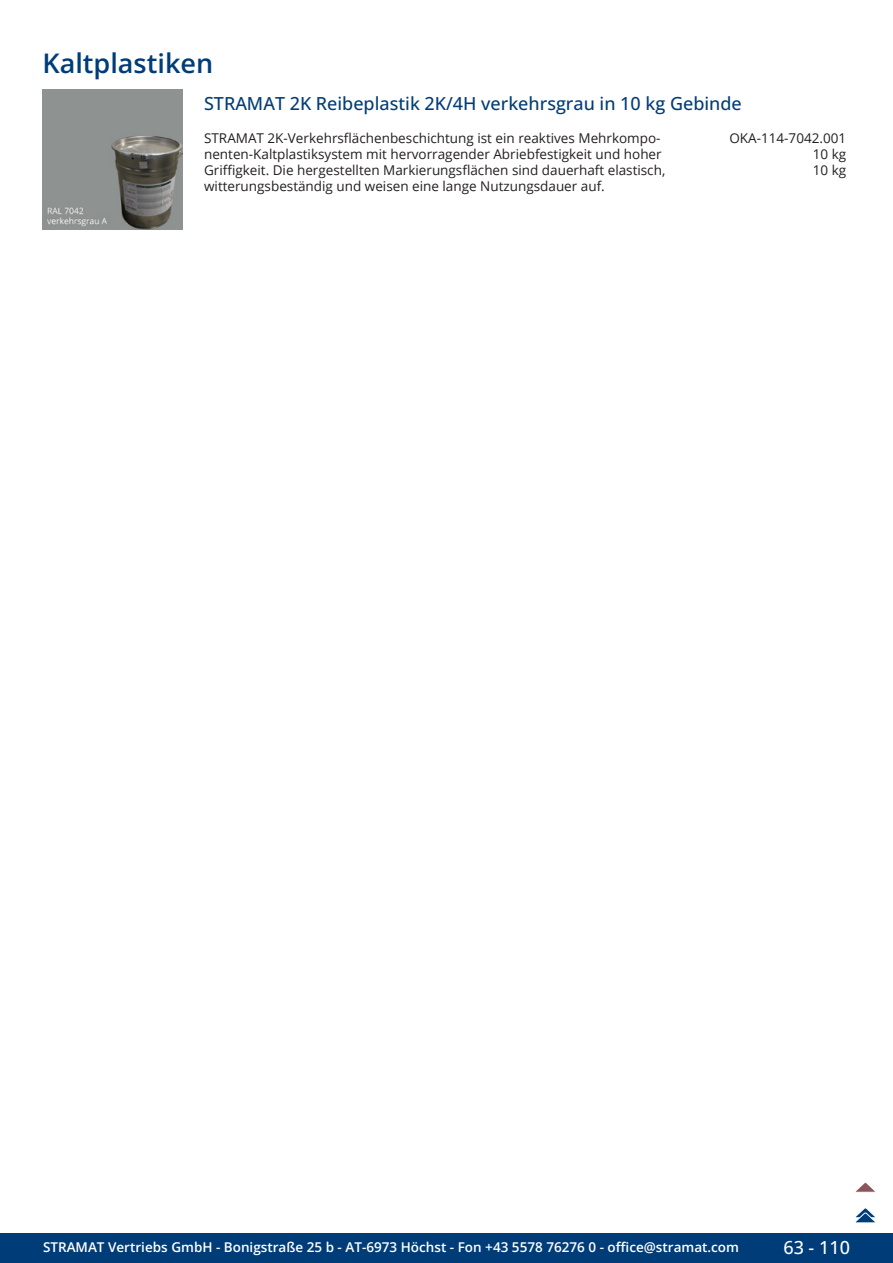
<style>
.page{position:relative;width:893px;height:1263px;background:#fff}
.page>*{position:absolute;margin:0;border:0;box-sizing:border-box;transform-origin:0 0}
.GruppeName{font:600 27px "Open Sans";color:#003d78}
.ArtikelName{font:500 18px "Open Sans";color:#003d78}
.t1{font:500 18px "Open Sans";color:#fff}
.Beschreibung{font:13.5px/16.2px "Open Sans";color:#231f20}
.t2{font:600 13.5px "Open Sans";color:#fff}
.ArtikelNummer{font:13.5px "Open Sans";color:#231f20}
</style>
<div class="page">
<div style="left:0;top:1233px;width:893px;height:30px;background:#003d78"></div>
<img style="left:43px;top:89px;width:140px;height:141px">
<svg style="left:856px;top:1183px;width:19px;height:9px"></svg>
<svg style="left:855px;top:1208px;width:21px;height:15px"></svg>
<p class="GruppeName" style="left:43px;top:44px;width:172px">Kaltplastiken</p>
<p class="ArtikelName" style="left:204px;top:91px;width:539px">STRAMAT 2K Reibeplastik 2K/4H verkehrsgrau in 10 kg Gebinde</p>
<p class="Beschreibung" style="left:204px;top:129px;width:463px">STRAMAT 2K-Verkehrsflächenbeschichtung ist ein reaktives Mehrkompo&shy;nenten-Kaltplastiksystem mit hervorragender Abriebfestigkeit und hoher Griffigkeit. Die hergestellten Markierungsflächen sind dauerhaft elastisch, witterungsbeständig und weisen eine lange Nutzungsdauer auf.</p>
<p class="ArtikelNummer" style="left:729px;top:128px;width:118px">OKA-114-7042.001</p>
<p class="ArtikelNummer" style="left:813px;top:145px;width:35px">10 kg</p>
<p class="ArtikelNummer" style="left:813px;top:161px;width:35px">10 kg</p>
<p class="t2" style="left:43px;top:1238px;width:698px">STRAMAT Vertriebs GmbH - Bonigstraße 25 b - AT-6973 Höchst - Fon +43 5578 76276 0 - office@stramat.com</p>
<h2 class="t1" style="left:783px;top:1234px;width:68px">63 - 110</h2>
</div>
